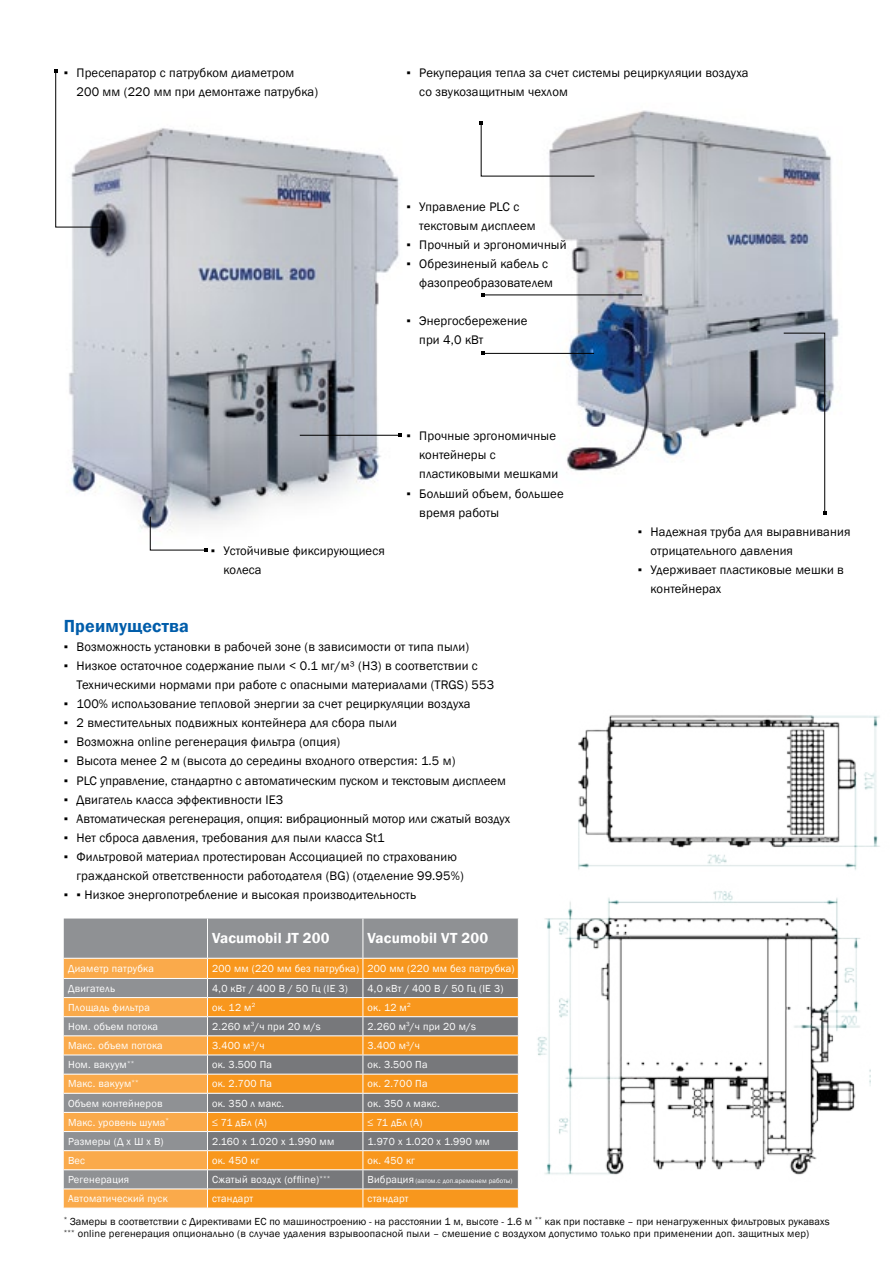
<style>
.page{position:relative;width:893px;height:1263px;background:#fff}
.page>*{position:absolute;margin:0;border:0;box-sizing:border-box;transform-origin:0 0}
.t1{font:600 18px "Franklin Gothic";letter-spacing:.01em;color:#005daa}
.t2{font:600 15px "Franklin Gothic";letter-spacing:.01em;color:#fff}
.t3{font:12.75px/19.2px "Franklin Gothic";letter-spacing:.01em;color:#000}
.t4{font:10.5px "Franklin Gothic";letter-spacing:.02em;color:#fff}
.t5{font:10.5px/12.8px "Franklin Gothic";letter-spacing:.01em;color:#000}
.t6{font:6.75px "Franklin Gothic";letter-spacing:.02em;color:#fff}
.s1{font-size:10.5px}
</style>
<div class="page">
<img style="left:537px;top:891px;width:333px;height:284px">
<img style="left:578px;top:715px;width:302px;height:155px">
<img style="left:510px;top:110px;width:329px;height:405px">
<img style="left:69px;top:121px;width:441px;height:430px">
<svg style="left:54px;top:69px;width:50px;height:159px"></svg>
<svg style="left:480px;top:122px;width:115px;height:55px"></svg>
<svg style="left:783px;top:332px;width:43px;height:182px"></svg>
<svg style="left:150px;top:516px;width:58px;height:36px"></svg>
<hr style="left:483px;top:295px;width:159px;height:1px;background:#000">
<hr style="left:483px;top:353px;width:111px;height:1px;background:#000">
<hr style="left:300px;top:435px;width:100px;height:1px;background:#000">
<hr style="left:0;top:918px;width:1px;height:345px;background:#a7a9ac">
<div style="left:64px;top:918px;width:454px;height:40px;background:#8f9194"></div>
<svg style="left:208px;top:959px;width:310px;height:249px;background:#f89922"></svg>
<svg style="left:208px;top:979px;width:310px;height:209px;background:#b28752"></svg>
<hr style="left:207px;top:918px;width:1px;height:40px;background:#fff">
<hr style="left:363px;top:918px;width:1px;height:40px;background:#fff">
<hr style="left:207px;top:978px;width:156px;height:1px;background:#fff">
<hr style="left:363px;top:978px;width:156px;height:1px;background:#fff">
<hr style="left:207px;top:997px;width:156px;height:1px;background:#fff">
<hr style="left:363px;top:997px;width:156px;height:1px;background:#fff">
<hr style="left:207px;top:1016px;width:156px;height:1px;background:#fff">
<hr style="left:363px;top:1016px;width:156px;height:1px;background:#fff">
<hr style="left:207px;top:1035px;width:156px;height:1px;background:#fff">
<hr style="left:363px;top:1035px;width:156px;height:1px;background:#fff">
<hr style="left:207px;top:1054px;width:156px;height:1px;background:#fff">
<hr style="left:363px;top:1054px;width:156px;height:1px;background:#fff">
<hr style="left:207px;top:1074px;width:156px;height:1px;background:#fff">
<hr style="left:363px;top:1074px;width:156px;height:1px;background:#fff">
<hr style="left:207px;top:1093px;width:156px;height:1px;background:#fff">
<hr style="left:363px;top:1093px;width:156px;height:1px;background:#fff">
<hr style="left:207px;top:1112px;width:156px;height:1px;background:#fff">
<hr style="left:363px;top:1112px;width:156px;height:1px;background:#fff">
<svg style="left:363px;top:958px;width:1px;height:250px"></svg>
<hr style="left:207px;top:1131px;width:156px;height:1px;background:#fff">
<hr style="left:363px;top:1131px;width:156px;height:1px;background:#fff">
<hr style="left:207px;top:1150px;width:156px;height:1px;background:#fff">
<hr style="left:363px;top:1150px;width:156px;height:1px;background:#fff">
<hr style="left:207px;top:1169px;width:156px;height:1px;background:#fff">
<hr style="left:363px;top:1169px;width:156px;height:1px;background:#fff">
<svg style="left:518px;top:958px;width:1px;height:250px"></svg>
<hr style="left:207px;top:1188px;width:156px;height:1px;background:#fff">
<svg style="left:64px;top:958px;width:144px;height:250px;background:#cba374"></svg>
<hr style="left:363px;top:1188px;width:156px;height:1px;background:#fff">
<p class="t3" style="left:77px;top:63px;width:243px;text-indent:-13px">▪ Пресепаратор с патрубком диаметром<br>200 мм (220 мм при демонтаже патрубка)</p>
<p class="t3" style="left:419px;top:63px;width:331px;text-indent:-13px">▪ Рекуперация тепла за счет системы рециркуляции воздуха со звукозащитным чехлом</p>
<p class="t3" style="left:419px;top:197px;width:118px;text-indent:-13px">▪ Управление PLC с текстовым дисплеем</p>
<p class="t3" style="left:406px;top:235px;width:162px">▪ Прочный и эргономичный</p>
<p class="t3" style="left:419px;top:254px;width:135px;text-indent:-13px">▪ Обрезиненый кабель с фазопреобразователем</p>
<p class="t3" style="left:419px;top:312px;width:110px;text-indent:-13px">▪ Энергосбережение при 4,0 кВт</p>
<p class="t3" style="left:224px;top:541px;width:163px;text-indent:-13px">▪ Устойчивые фиксирующиеся колеса</p>
<p class="t3" style="left:419px;top:427px;width:140px;text-indent:-13px">▪ Прочные эргономичные контейнеры с пластиковыми мешками</p>
<p class="t3" style="left:419px;top:484px;width:146px;text-indent:-13px">▪ Больший объем, большее время работы</p>
<h1 class="t1" style="left:64px;top:614px;width:127px">Преимущества</h1>
<p class="t3" style="left:64px;top:637px;width:407px">▪ Возможность установки в рабочей зоне (в зависимости от типа пыли)</p>
<p class="t3" style="left:77px;top:656px;width:419px;text-indent:-13px">▪ Низкое остаточное содержание пыли &lt; 0.1 мг/м³ (H3) в соответствии с<br>Техническими нормами при работе с опасными материалами (TRGS) 553</p>
<p class="t3" style="left:64px;top:694px;width:408px">▪ 100% использование тепловой энергии за счет рециркуляции воздуха</p>
<p class="t3" style="left:64px;top:714px;width:335px">▪ 2 вместительных подвижных контейнера для сбора пыли</p>
<p class="t3" style="left:64px;top:733px;width:278px">▪ Возможна online регенерация фильтра (опция)</p>
<p class="t3" style="left:64px;top:752px;width:393px">▪ Высота менее 2 м (высота до середины входного отверстия: 1.5 м)</p>
<p class="t3" style="left:64px;top:771px;width:444px">▪ PLC управление, стандартно с автоматическим пуском и текстовым дисплеем</p>
<p class="t3" style="left:64px;top:790px;width:221px">▪ Двигатель класса эффективности IE3</p>
<p class="t3" style="left:64px;top:809px;width:448px">▪ Автоматическая регенерация, опция: вибрационный мотор или сжатый воздух</p>
<p class="t3" style="left:64px;top:828px;width:322px">▪ Нет сброса давления, требования для пыли класса St1</p>
<p class="t3" style="left:77px;top:847px;width:389px;text-indent:-13px">▪ Фильтровой материал протестирован Ассоциацией по страхованию гражданской ответственности работодателя (BG) (отделение 99.95%)</p>
<p class="t3" style="left:64px;top:886px;width:354px">▪ ▪ Низкое энергопотребление и высокая производительность</p>
<p class="t2" style="left:212px;top:929px;width:119px">Vacumobil JT 200</p>
<p class="t2" style="left:368px;top:929px;width:122px">Vacumobil VT 200</p>
<p class="t4" style="left:68px;top:962px;width:87px">Диаметр патрубка</p>
<p class="t4" style="left:212px;top:962px;width:304px">200 мм (220 мм без патрубка) 200 мм (220 мм без патрубка)</p>
<p class="t4" style="left:68px;top:982px;width:48px">Двигатель</p>
<p class="t4" style="left:212px;top:982px;width:137px">4,0 кВт / 400 В / 50 Гц (IE 3)</p>
<p class="t4" style="left:368px;top:982px;width:137px">4,0 кВт / 400 В / 50 Гц (IE 3)</p>
<p class="t4" style="left:68px;top:1001px;width:83px">Площадь фильтра</p>
<p class="t4" style="left:212px;top:1001px;width:45px">ок. 12 м<sup>2</sup></p>
<p class="t4" style="left:368px;top:1001px;width:45px">ок. 12 м<sup>2</sup></p>
<p class="t4" style="left:68px;top:1020px;width:92px">Ном. объем потока</p>
<p class="t4" style="left:212px;top:1020px;width:110px">2.260 м<sup>3</sup>/ч при 20 м/s</p>
<p class="t4" style="left:368px;top:1020px;width:110px">2.260 м<sup>3</sup>/ч при 20 м/s</p>
<p class="t4" style="left:68px;top:1039px;width:96px">Макс. объем потока</p>
<p class="t4" style="left:212px;top:1039px;width:54px">3.400 м<sup>3</sup>/ч</p>
<p class="t4" style="left:368px;top:1039px;width:54px">3.400 м<sup>3</sup>/ч</p>
<p class="t4" style="left:68px;top:1058px;width:68px">Ном. вакуум<sup>**</sup></p>
<p class="t4" style="left:212px;top:1058px;width:62px">ок. 3.500 Па</p>
<p class="t4" style="left:368px;top:1058px;width:62px">ок. 3.500 Па</p>
<p class="t4" style="left:68px;top:1077px;width:72px">Макс. вакуум<sup>**</sup></p>
<p class="t4" style="left:212px;top:1077px;width:62px">ок. 2.700 Па</p>
<p class="t4" style="left:368px;top:1077px;width:62px">ок. 2.700 Па</p>
<p class="t4" style="left:68px;top:1096px;width:96px">Объем контейнеров</p>
<p class="t4" style="left:212px;top:1096px;width:74px">ок. 350 л макс.</p>
<p class="t4" style="left:368px;top:1096px;width:74px">ок. 350 л макс.</p>
<p class="t4" style="left:68px;top:1115px;width:103px">Макс. уровень шума<sup>*</sup></p>
<p class="t4" style="left:212px;top:1115px;width:56px">≤ 71 дБл (A)</p>
<p class="t4" style="left:368px;top:1115px;width:56px">≤ 71 дБл (A)</p>
<p class="t4" style="left:68px;top:1135px;width:97px">Размеры (Д x Ш x В)</p>
<p class="t4" style="left:212px;top:1135px;width:124px">2.160 x 1.020 x 1.990 мм</p>
<p class="t4" style="left:368px;top:1135px;width:124px">1.970 x 1.020 x 1.990 мм</p>
<p class="t4" style="left:68px;top:1154px;width:19px">Вес</p>
<p class="t4" style="left:212px;top:1154px;width:49px">ок. 450 кг</p>
<p class="t4" style="left:368px;top:1154px;width:49px">ок. 450 кг</p>
<p class="t4" style="left:68px;top:1173px;width:63px">Регенерация</p>
<p class="t4" style="left:212px;top:1173px;width:120px">Сжатый воздух (offline)<sup>***</sup></p>
<p class="t6" style="left:368px;top:1176px;width:147px"><span class="s1">Вибрация</span> (автом.с доп.временем работы)</p>
<p class="t4" style="left:68px;top:1192px;width:101px">Автоматический пуск</p>
<p class="t4" style="left:212px;top:1192px;width:43px">стандарт</p>
<p class="t4" style="left:368px;top:1192px;width:43px">стандарт</p>
<p class="t3" style="left:651px;top:522px;width:201px;text-indent:-13px">▪ Надежная труба для выравнивания отрицательного давления</p>
<p class="t3" style="left:651px;top:560px;width:195px;text-indent:-13px">▪ Удерживает пластиковые мешки в контейнерах</p>
<p class="t5" style="left:64px;top:1215px;width:767px"><sup>*</sup> Замеры в соответствии с Директивами ЕС по машиностроению - на расстоянии 1 м, высоте - 1.6 м <sup>**</sup> как при поставке – при ненагруженных фильтровых рукавахs <sup>***</sup> online регенерация опционально (в случае удаления взрывоопасной пыли – смешение с воздухом допустимо только при применении доп. защитных мер)</p>
</div>
